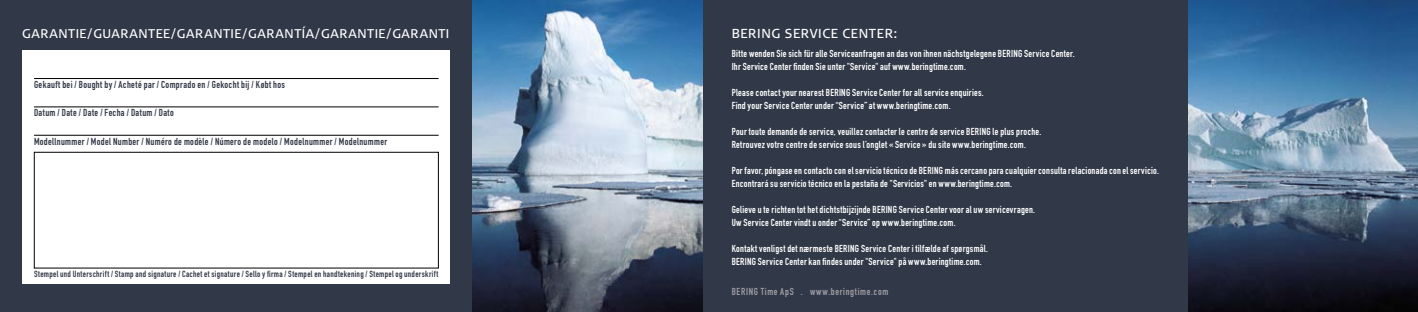
<style>
.page{position:relative;width:1418px;height:312px;background:#fff}
.page>*{position:absolute;margin:0;border:0;box-sizing:border-box;transform-origin:0 0}
.t1{font:13px "Signa Column";letter-spacing:.045em;color:#fff}
.t2{font:12.6px "Signa Column";letter-spacing:.045em;color:#fff}
.t3{font:10px/13px "DIN Engschrift";letter-spacing:.03em;color:#fff}
.t4{font:10px "DIN Engschrift";letter-spacing:.035em;color:#313847}
.t5{font:10px "DIN Engschrift";letter-spacing:.065em;color:#9f9da6}
.t6{font:8.8px "DIN Engschrift";letter-spacing:.035em;color:#313847}
</style>
<div class="page">
<div style="left:0;top:0;width:1417px;height:312px;background:#313847"></div>
<div style="left:23px;top:50px;width:427px;height:233px;background:#fff"></div>
<hr style="left:34px;top:78px;width:404px;height:1px;background:#000">
<hr style="left:34px;top:106px;width:404px;height:1px;background:#000">
<hr style="left:34px;top:135px;width:404px;height:1px;background:#000">
<div style="left:34px;top:152px;width:404px;height:116px;border:1px solid #000"></div>
<img style="left:472px;top:0;width:230px;height:312px">
<img style="left:1188px;top:0;width:229px;height:312px">
<p class="t2" style="left:22px;top:26px;width:19px">GARANTIE</p>
<p class="t2" style="left:88px;top:26px;width:25px">/ GUARANTEE</p>
<p class="t2" style="left:171px;top:26px;width:24px">/ GARANTIE</p>
<p class="t2" style="left:242px;top:26px;width:169px">/ GARANTÍA / GARANTIE / GARANT</p>
<p class="t2" style="left:446px;top:26px;width:5px">I</p>
<p class="t4" style="left:34px;top:79px;width:253px">Gekauft bei / Bought by / Acheté par / Comprado en / Gekocht bij / Købt hos</p>
<p class="t4" style="left:34px;top:107px;width:141px">Datum / Date / Date / Fecha / Datum / Dato</p>
<p class="t4" style="left:34px;top:135px;width:354px">Modellnummer / Model Number / Numéro de modèle / Número de modelo / Modelnummer / Modelnummer</p>
<p class="t6" style="left:34px;top:268px;width:406px">Stempel und Unterschrift / Stamp and signature / Cachet et signature / Sello y firma / Stempel en handtekening / Stempel og underskrift</p>
<h1 class="t1" style="left:731px;top:26px;width:70px">BERING SERVICE</h1>
<h1 class="t1" style="left:842px;top:26px;width:18px">CENTER</h1>
<h1 class="t1" style="left:893px;top:26px;width:5px">:</h1>
<p class="t3" style="left:731px;top:47px;width:344px">Bitte wenden Sie sich für alle Serviceanfragen an das von ihnen nächstgelegene BERING Service Center.<br>Ihr Service Center finden Sie unter "Service" auf www.beringtime.com.</p>
<p class="t3" style="left:731px;top:86px;width:253px">Please contact your nearest BERING Service Center for all service enquiries.<br>Find your Service Center under “Service” at www.beringtime.com.</p>
<p class="t3" style="left:731px;top:125px;width:311px">Pour toute demande de service, veuillez contacter le centre de service BERING le plus proche.<br>Retrouvez votre centre de service sous l’onglet « Service » du site www.beringtime.com.</p>
<p class="t3" style="left:731px;top:164px;width:429px">Por favor, póngase en contacto con el servicio técnico de BERING más cercano para cualquier consulta relacionada con el servicio.<br>Encontrará su servicio técnico en la pestaña de "Servicios" en www.beringtime.com.</p>
<p class="t3" style="left:731px;top:203px;width:305px">Gelieve u te richten tot het dichtstbijzijnde BERING Service Center voor al uw servicevragen.<br>Uw Service Center vindt u onder “Service” op www.beringtime.com.</p>
<p class="t3" style="left:731px;top:242px;width:258px">Kontakt venligst det nærmeste BERING Service Center i tilfælde af spørgsmål.<br>BERING Service Center kan findes under "Service" på www.beringtime.com.</p>
<p class="t5" style="left:731px;top:285px;width:158px">BERING Time ApS . www.beringtime.com</p>
</div>
